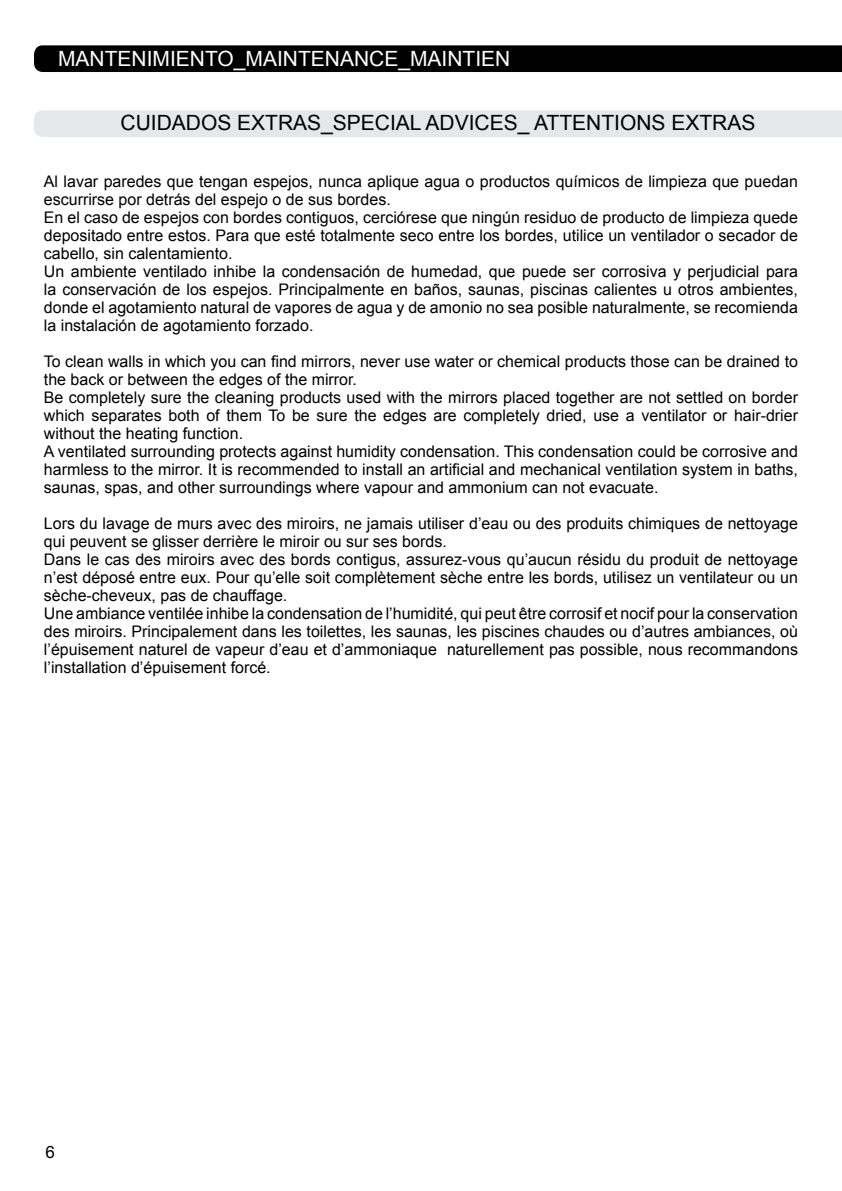
<style>
.page{position:relative;width:842px;height:1191px;background:#fff}
.page>*{position:absolute;margin:0;border:0;box-sizing:border-box;transform-origin:0 0}
.t1{font:21px "Arial";color:#000}
.t2{font:21px "Arial";color:#fff}
.t3{font:17px "Arial";color:#000}
.t4{font:16px/18px "Arial";color:#000}
</style>
<div class="page">
<div style="left:34px;top:110px;width:808px;height:27px;background:#e6e7e8"></div>
<div style="left:34px;top:45px;width:808px;height:27px;background:#000"></div>
<h1 class="t2" style="left:58px;top:51px;width:454px">MANTENIMIENTO_MAINTENANCE_MAINTIEN</h1>
<h1 class="t1" style="left:121px;top:115px;width:636px">CUIDADOS EXTRAS_SPECIAL ADVICES_ ATTENTIONS EXTRAS</h1>
<p class="t4" style="left:44px;top:172px;width:755px">Al lavar paredes que tengan espejos, nunca aplique agua o productos químicos de limpieza que puedan escurrirse por detrás del espejo o de sus bordes.<br>En el caso de espejos con bordes contiguos, cerciórese que ningún residuo de producto de limpieza quede depositado entre estos. Para que esté totalmente seco entre los bordes, utilice un ventilador o secador de cabello, sin calentamiento.<br>Un ambiente ventilado inhibe la condensación de humedad, que puede ser corrosiva y perjudicial para la conservación de los espejos. Principalmente en baños, saunas, piscinas calientes u otros ambientes, donde el agotamiento natural de vapores de agua y de amonio no sea posible naturalmente, se recomienda la instalación de agotamiento forzado.</p>
<p class="t4" style="left:44px;top:352px;width:756px">To clean walls in which you can find mirrors, never use water or chemical products those can be drained to the back or between the edges of the mirror.<br>Be completely sure the cleaning products used with the mirrors placed together are not settled on border which separates both of them To be sure the edges are completely dried, use a ventilator or hair-drier without the heating function.<br>A ventilated surrounding protects against humidity condensation. This condensation could be corrosive and harmless to the mirror. It is recommended to install an artificial and mechanical ventilation system in baths, saunas, spas, and other surroundings where vapour and ammonium can not evacuate.</p>
<p class="t4" style="left:44px;top:514px;width:756px">Lors du lavage de murs avec des miroirs, ne jamais utiliser d’eau ou des produits chimiques de nettoyage qui peuvent se glisser derrière le miroir ou sur ses bords.<br>Dans le cas des miroirs avec des bords contigus, assurez-vous qu’aucun résidu du produit de nettoyage n’est déposé entre eux. Pour qu’elle soit complètement sèche entre les bords, utilisez un ventilateur ou un sèche-cheveux, pas de chauffage.<br>Une ambiance ventilée inhibe la condensation de l’humidité, qui peut être corrosif et nocif pour la conservation des miroirs. Principalement dans les toilettes, les saunas, les piscines chaudes ou d’autres ambiances, où l’épuisement naturel de vapeur d’eau et d’ammoniaque naturellement pas possible, nous recommandons l’installation d’épuisement forcé.</p>
<p class="t3" style="left:45px;top:1140px;width:11px">6</p>
</div>
